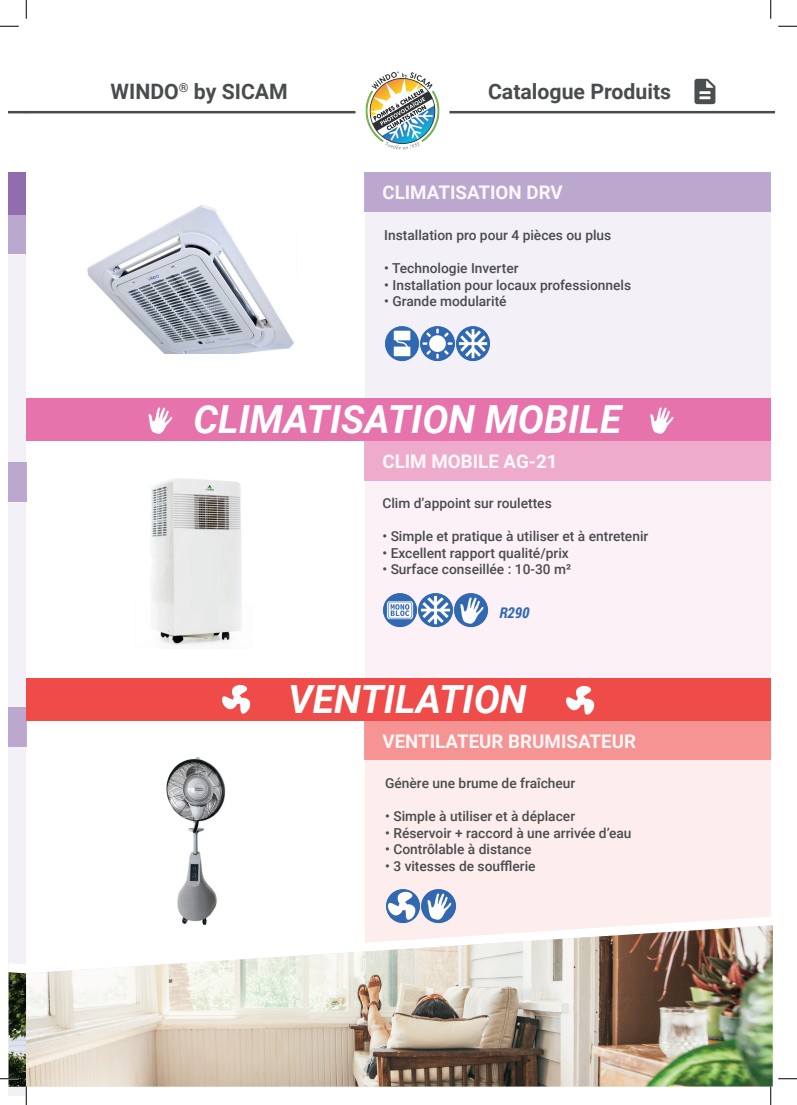
<style>
.page{position:relative;width:797px;height:1105px;background:#fff}
.page>*{position:absolute;margin:0;border:0;box-sizing:border-box;transform-origin:0 0}
.t1{font:italic 700 38.75px "Roboto";color:#fff}
.t2{font:700 21.25px "Roboto";color:#494c4e}
.t3{font:700 18.75px "Roboto";color:#fff}
.t4{font:italic 700 15px "Roboto Condensed";color:#3068b3}
.t5{font:500 13.75px "Roboto";color:#494c4e}
</style>
<div class="page">
<svg style="left:9px;top:111px;width:17px;height:2px"></svg>
<hr style="left:26px;top:111px;width:749px;height:2px;background:#494c4e">
<img style="left:694px;top:78px;width:22px;height:27px">
<div style="left:355px;top:63px;width:94px;height:96px;background:#fff;border-radius:50%"></div>
<img style="left:365px;top:71px;width:75px;height:79px">
<div style="left:9px;top:172px;width:17px;height:924px;background:#f4f0f7"></div>
<div style="left:9px;top:172px;width:17px;height:43px;background:#906daf"></div>
<div style="left:9px;top:215px;width:17px;height:39px;background:#bca7ce"></div>
<div style="left:9px;top:707px;width:18px;height:39px;background:#bca7ce"></div>
<div style="left:9px;top:462px;width:18px;height:39px;background:#bca7ce"></div>
<div style="left:365px;top:172px;width:405px;height:227px;background:#f4f0f7"></div>
<div style="left:365px;top:399px;width:405px;height:279px;background:#fcf1f6"></div>
<div style="left:365px;top:678px;width:405px;height:369px;background:#fdeded"></div>
<img style="left:87px;top:205px;width:207px;height:149px">
<img style="left:385px;top:326px;width:105px;height:35px">
<div style="left:365px;top:172px;width:405px;height:39px;background:#bca7ce"></div>
<div style="left:26px;top:678px;width:744px;height:43px;background:#ef4b49"></div>
<img style="left:386px;top:889px;width:70px;height:27px">
<img style="left:383px;top:593px;width:105px;height:34px">
<div style="left:26px;top:399px;width:744px;height:42px;background:#e673ab"></div>
<img style="left:650px;top:407px;width:24px;height:27px">
<img style="left:148px;top:407px;width:25px;height:27px">
<div style="left:365px;top:441px;width:405px;height:39px;background:#efabcc"></div>
<img style="left:151px;top:478px;width:90px;height:168px">
<img style="left:566px;top:685px;width:29px;height:30px">
<img style="left:222px;top:684px;width:29px;height:30px">
<img style="left:166px;top:757px;width:60px;height:159px">
<div style="left:365px;top:721px;width:405px;height:39px;background:#f59492"></div>
<svg style="left:181px;top:916px;width:590px;height:9px"></svg>
<img style="left:27px;top:925px;width:745px;height:162px">
<svg style="left:0;top:25px;width:19px;height:2px"></svg>
<svg style="left:778px;top:25px;width:19px;height:2px"></svg>
<svg style="left:778px;top:1078px;width:19px;height:1px"></svg>
<svg style="left:25px;top:0;width:2px;height:19px"></svg>
<svg style="left:0;top:963px;width:27px;height:142px"></svg>
<svg style="left:770px;top:0;width:1px;height:19px"></svg>
<svg style="left:770px;top:1086px;width:1px;height:19px"></svg>
<h2 class="t2" style="left:111px;top:77px;width:179px">WINDO<sup>®</sup> by SICAM</h2>
<h2 class="t2" style="left:488px;top:77px;width:185px">Catalogue Produits</h2>
<h3 class="t3" style="left:382px;top:179px;width:182px">CLIMATISATION DRV</h3>
<p class="t5" style="left:384px;top:226px;width:228px">Installation pro pour 4 pièces ou plus</p>
<p class="t5" style="left:384px;top:259px;width:136px">• Technologie Inverter</p>
<p class="t5" style="left:384px;top:275px;width:248px">• Installation pour locaux professionnels</p>
<p class="t5" style="left:384px;top:292px;width:124px">• Grande modularité</p>
<h1 class="t1" style="left:193px;top:392px;width:429px">CLIMATISATION MOBILE</h1>
<h3 class="t3" style="left:382px;top:448px;width:177px">CLIM MOBILE AG-21</h3>
<p class="t5" style="left:382px;top:494px;width:171px">Clim d’appoint sur roulettes</p>
<p class="t5" style="left:382px;top:527px;width:267px">• Simple et pratique à utiliser et à entretenir</p>
<p class="t5" style="left:382px;top:543px;width:188px">• Excellent rapport qualité/prix</p>
<p class="t5" style="left:382px;top:560px;width:190px">• Surface conseillée : 10-30 m²</p>
<p class="t4" style="left:499px;top:602px;width:31px">R290</p>
<h1 class="t1" style="left:288px;top:672px;width:240px">VENTILATION</h1>
<h3 class="t3" style="left:382px;top:728px;width:255px">VENTILATEUR BRUMISATEUR</h3>
<p class="t5" style="left:385px;top:773px;width:192px">Génère une brume de fraîcheur</p>
<p class="t5" style="left:385px;top:806px;width:191px">• Simple à utiliser et à déplacer</p>
<p class="t5" style="left:385px;top:823px;width:248px">• Réservoir + raccord à une arrivée d’eau</p>
<p class="t5" style="left:385px;top:839px;width:148px">• Contrôlable à distance</p>
<p class="t5" style="left:385px;top:856px;width:152px">• 3 vitesses de soufflerie</p>
</div>
